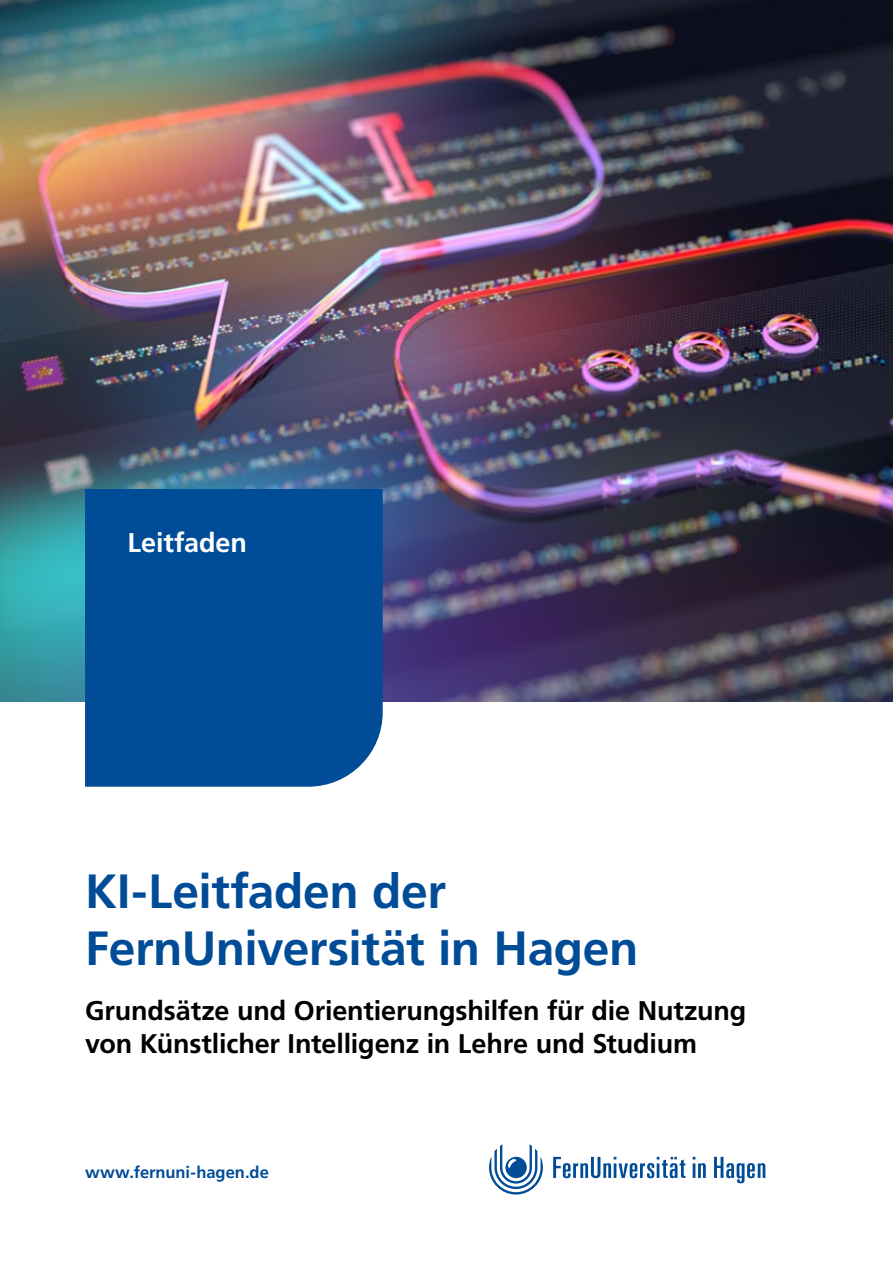
<style>
.page{position:relative;width:893px;height:1263px;background:#fff}
.page>*{position:absolute;margin:0;border:0;box-sizing:border-box;transform-origin:0 0}
.Subheadline{font:700 48px/57.6px "Frutiger LT Com";letter-spacing:-.01em;color:#004c97}
.Subheadline-2{font:700 27px/32.4px "Frutiger LT Com";letter-spacing:-.005em;color:#000}
.t1{font:700 27px "Frutiger LT Com";letter-spacing:-.005em;color:#fff}
.INHALT_Head_1{font:700 16.5px "Frutiger LT Com";color:#004c97}
</style>
<div class="page">
<img style="left:0;top:0;width:893px;height:702px">
<div style="left:85px;top:489px;width:298px;height:298px;background:#004c97"></div>
<svg style="left:553px;top:1157px;width:212px;height:26px"></svg>
<svg style="left:489px;top:1144px;width:54px;height:50px"></svg>
<p class="t1" style="left:128px;top:527px;width:121px">Leitfaden</p>
<p class="Subheadline" style="left:85px;top:862px;width:555px">KI-Leitfaden der<br>FernUniversität in Hagen</p>
<p class="Subheadline-2" style="left:85px;top:995px;width:663px">Grundsätze und Orientierungshilfen für die Nutzung von Künstlicher Intelligenz in Lehre und Studium</p>
<p class="INHALT_Head_1" style="left:85px;top:1162px;width:185px">www.fernuni-hagen.de</p>
</div>
